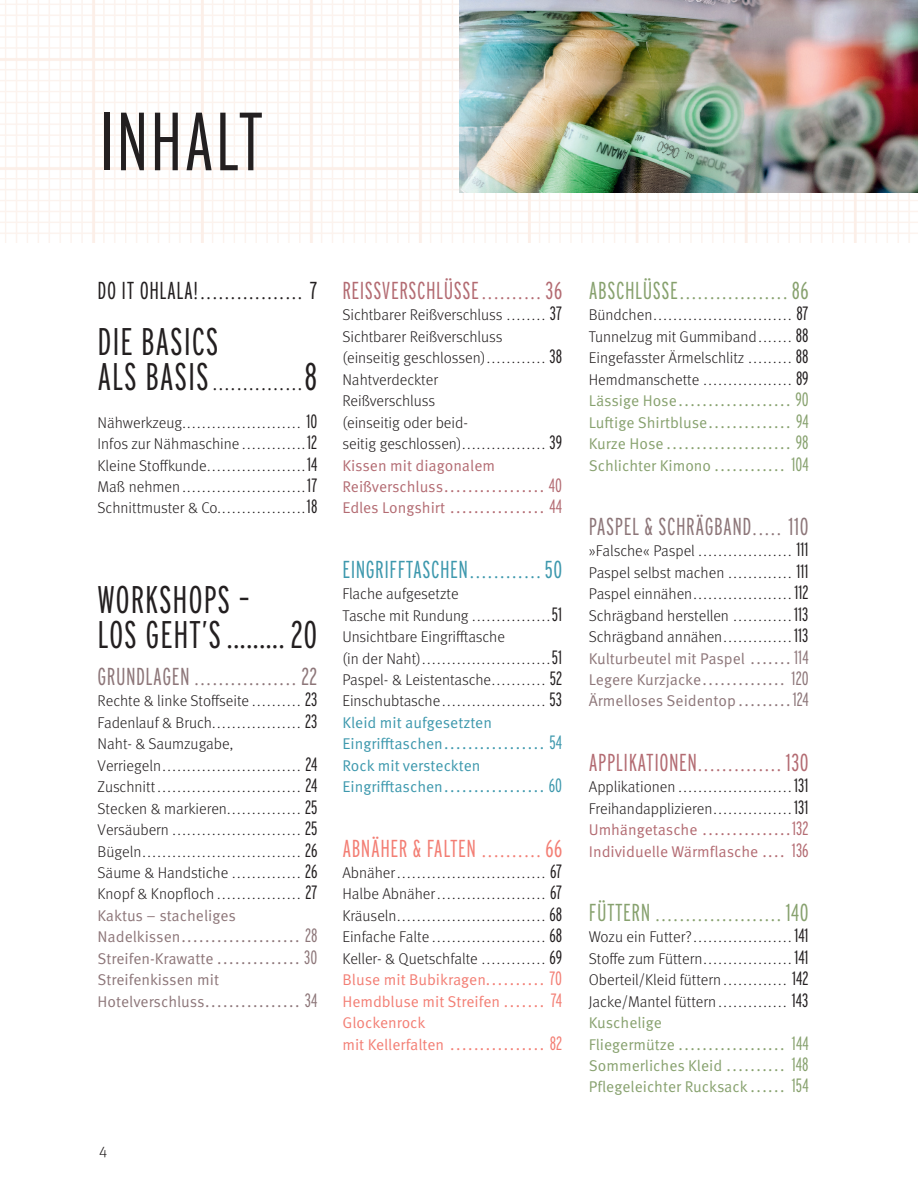
<style>
.page{position:relative;width:918px;height:1201px;background:#fff}
.page>*{position:absolute;margin:0;border:0;box-sizing:border-box;transform-origin:0 0}
.t1{font:300 extra-condensed 82.25px "Interstate";letter-spacing:.02em;color:#231f20}
.t2{font:300 extra-condensed 38.5px/35px "Interstate";letter-spacing:.02em;color:#231f20}
.t3{font:300 extra-condensed 24.5px "Interstate";letter-spacing:.02em;color:#87a16e}
.t4{font:300 extra-condensed 24.5px "Interstate";letter-spacing:.02em;color:#b36b72}
.t5{font:300 extra-condensed 24.5px "Interstate";letter-spacing:.02em;color:#8d7679}
.t6{font:300 extra-condensed 24.5px "Interstate";letter-spacing:.02em;color:#231f20}
.t7{font:300 extra-condensed 24.5px "Interstate";letter-spacing:.02em;color:#3d98ad}
.t8{font:300 extra-condensed 24.5px "Interstate";letter-spacing:.02em;color:#f37e74}
.t9{font:300 15.58px/21.3px "Meta OT";color:#231f20;text-align:justify}
.t10{font:15.58px/21.3px "Meta OT Norm";color:#87a16e;text-align:justify}
.t11{font:15.58px/21.3px "Meta OT Norm";color:#8d7679;text-align:justify}
.t12{font:15.58px/21.3px "Meta OT Norm";color:#b36b72}
.t13{font:15.58px/21.3px "Meta OT Norm";color:#3d98ad}
.t14{font:15.58px/21.3px "Meta OT Norm";color:#f37e74}
.s1{font-size:38.5px}
.s2{font-family:"Interstate";font-stretch:extra-condensed;font-size:19.25px}
.s3{font-family:"Interstate";font-weight:300;font-stretch:extra-condensed;font-size:19.25px}
</style>
<div class="page">
<img style="left:0;top:0;width:918px;height:242px">
<img style="left:459px;top:0;width:459px;height:192px">
<h1 class="t1" style="left:99px;top:91px;width:166px">INHALT</h1>
<h3 class="t6" style="left:98px;top:275px;width:221px">DO IT OHLALA! ................. 7</h3>
<h2 class="t2" style="left:98px;top:324px;width:122px">DIE BASICS</h2>
<h3 class="t6" style="left:98px;top:367px;width:221px"><span class="s1">ALS BASIS</span> ...............<span class="s1">8</span></h3>
<p class="t9" style="left:98px;top:412px;width:221px">Nähwerkzeug ........................ <span class="s2">10<br></span>Infos zur Nähmaschine ............. <span class="s2">12<br></span>Kleine Stoffkunde ....................<span class="s2">14<br></span>Maß nehmen .........................<span class="s2">17<br></span>Schnittmuster &amp; Co. .................<span class="s2">18</span></p>
<h2 class="t2" style="left:98px;top:581px;width:221px">WORKSHOPS –<br>LOS GEHT’S ......... 20</h2>
<h3 class="t5" style="left:98px;top:661px;width:221px">GRUNDLAGEN ................. 22</h3>
<p class="t9" style="left:98px;top:690px;width:221px;text-align:left">Rechte &amp; linke Stoffseite .......... <span class="s2">23<br></span>Fadenlauf &amp; Bruch .................. <span class="s2">23<br></span>Naht- &amp; Saumzugabe,<br>Verriegeln ............................ <span class="s2">24<br></span>Zuschnitt ............................. <span class="s2">24<br></span>Stecken &amp; markieren ............... <span class="s2">25<br></span>Versäubern .......................... <span class="s2">25<br></span>Bügeln ................................ <span class="s2">26<br></span>Säume &amp; Handstiche .............. <span class="s2">26<br></span>Knopf &amp; Knopfloch ................. <span class="s2">27</span></p>
<p class="t11" style="left:98px;top:905px;width:221px;text-align:left">Kaktus – stacheliges<br>Nadelkissen .................... <span class="s3">28<br></span>Streifen-Krawatte .............. <span class="s3">30<br></span>Streifenkissen mit<br>Hotelverschluss ................ <span class="s3">34</span></p>
<h3 class="t4" style="left:342px;top:275px;width:221px">REISSVERSCHLÜSSE .......... 36</h3>
<p class="t9" style="left:342px;top:304px;width:221px;text-align:left">Sichtbarer Reißverschluss ........ <span class="s2">37<br></span>Sichtbarer Reißverschluss (einseitig geschlossen) ............ <span class="s2">38<br></span>Nahtverdeckter<br>Reißverschluss<br>(einseitig oder beid-<br>seitig geschlossen) ................. <span class="s2">39</span></p>
<p class="t12" style="left:342px;top:454px;width:221px">Kissen mit diagonalem<br>Reißverschluss ................. <span class="s3">40<br></span>Edles Longshirt ................ <span class="s3">44</span></p>
<h3 class="t7" style="left:342px;top:554px;width:221px">EINGRIFFTASCHEN ............ 50</h3>
<p class="t9" style="left:342px;top:583px;width:221px;text-align:left">Flache aufgesetzte<br>Tasche mit Rundung ................<span class="s2">51<br></span>Unsichtbare Eingrifftasche<br>(in der Naht) ..........................<span class="s2">51<br></span>Paspel- &amp; Leistentasche ........... <span class="s2">52<br></span>Einschubtasche ..................... <span class="s2">53</span></p>
<p class="t13" style="left:342px;top:712px;width:221px">Kleid mit aufgesetzten<br>Eingrifftaschen ................. <span class="s3">54<br></span>Rock mit versteckten<br>Eingrifftaschen ................. <span class="s3">60</span></p>
<h3 class="t8" style="left:342px;top:833px;width:221px">ABNÄHER &amp; FALTEN .......... 66</h3>
<p class="t9" style="left:342px;top:862px;width:221px">Abnäher .............................. <span class="s2">67<br></span>Halbe Abnäher ...................... <span class="s2">67<br></span>Kräuseln .............................. <span class="s2">68<br></span>Einfache Falte ....................... <span class="s2">68<br></span>Keller- &amp; Quetschfalte ............. <span class="s2">69</span></p>
<p class="t14" style="left:342px;top:969px;width:221px">Bluse mit Bubikragen.......... <span class="s3">70<br></span>Hemdbluse mit Streifen ....... <span class="s3">74<br></span>Glockenrock<br>mit Kellerfalten ................ <span class="s3">82</span></p>
<p class="t9" style="left:99px;top:1141px;width:10px">4</p>
<h3 class="t3" style="left:589px;top:275px;width:221px">ABSCHLÜSSE ..................86</h3>
<p class="t9" style="left:589px;top:304px;width:221px">Bündchen ............................ <span class="s2">87<br></span>Tunnelzug mit Gummiband ....... <span class="s2">88<br></span>Eingefasster Ärmelschlitz ......... <span class="s2">88<br></span>Hemdmanschette .................. <span class="s2">89</span></p>
<p class="t10" style="left:589px;top:390px;width:221px">Lässige Hose ................... <span class="s3">90<br></span>Luftige Shirtbluse .............. <span class="s3">94<br></span>Kurze Hose ..................... <span class="s3">98<br></span>Schlichter Kimono ............ <span class="s3">104</span></p>
<h3 class="t5" style="left:589px;top:511px;width:221px">PASPEL &amp; SCHRÄGBAND ..... 110</h3>
<p class="t9" style="left:589px;top:540px;width:221px">»Falsche« Paspel ................... <span class="s2">111<br></span>Paspel selbst machen ............. <span class="s2">111<br></span>Paspel einnähen ....................<span class="s2">112<br></span>Schrägband herstellen ............ <span class="s2">113<br></span>Schrägband annähen .............. <span class="s2">113</span></p>
<p class="t11" style="left:589px;top:647px;width:221px">Kulturbeutel mit Paspel ....... <span class="s3">114<br></span>Legere Kurzjacke .............. <span class="s3">120<br></span>Ärmelloses Seidentop .........<span class="s3">124</span></p>
<h3 class="t4" style="left:589px;top:747px;width:221px">APPLIKATIONEN .............. 130</h3>
<p class="t9" style="left:589px;top:776px;width:221px">Applikationen .......................<span class="s2">131<br></span>Freihandapplizieren ................ <span class="s2">131</span></p>
<p class="t12" style="left:589px;top:819px;width:221px">Umhängetasche ...............<span class="s3">132<br></span>Individuelle Wärmflasche .... <span class="s3">136</span></p>
<h3 class="t3" style="left:589px;top:897px;width:221px">FÜTTERN .....................140</h3>
<p class="t9" style="left:589px;top:926px;width:221px">Wozu ein Futter? ....................<span class="s2">141<br></span>Stoffe zum Füttern ..................<span class="s2">141<br></span>Oberteil/Kleid füttern ............. <span class="s2">142<br></span>Jacke/Mantel füttern .............. <span class="s2">143</span></p>
<p class="t10" style="left:589px;top:1012px;width:221px;text-align:left">Kuschelige<br>Fliegermütze .................. <span class="s3">144<br></span>Sommerliches Kleid .......... <span class="s3">148<br></span>Pflegeleichter Rucksack ...... <span class="s3">154</span></p>
</div>
